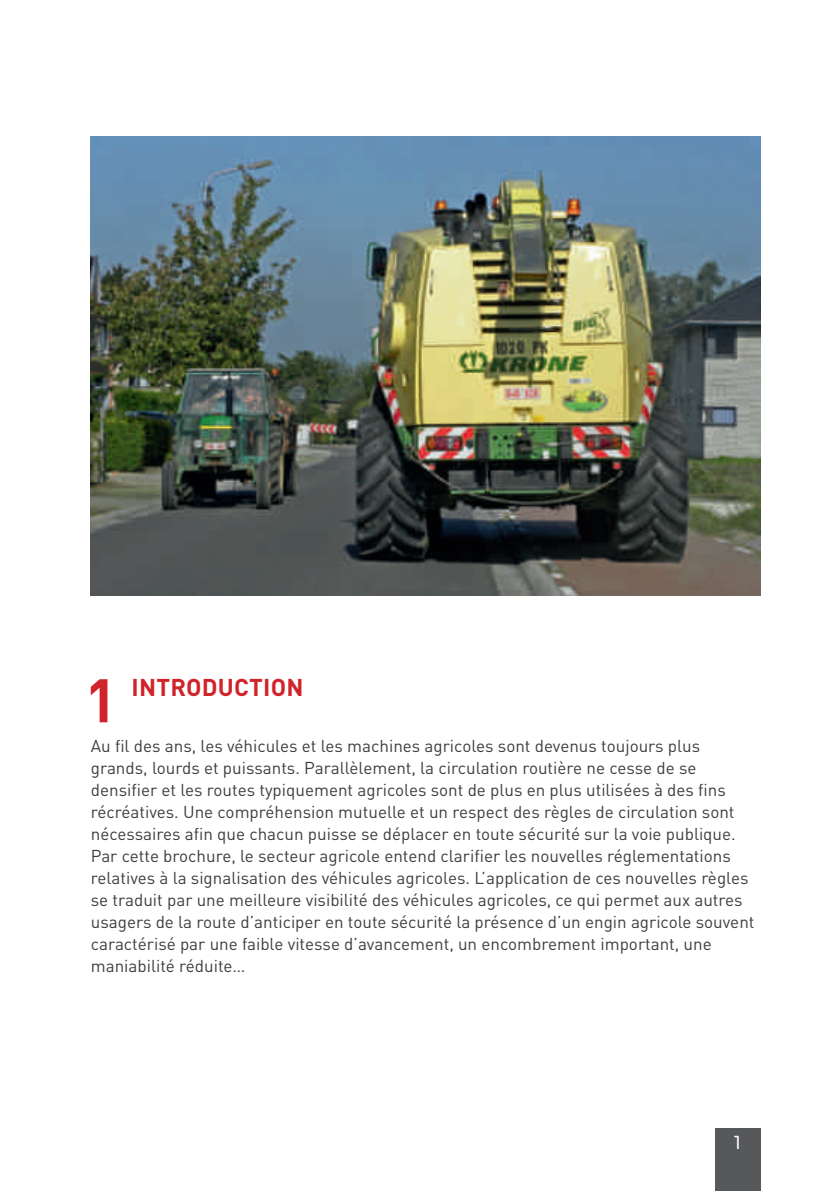
<style>
.page{position:relative;width:840px;height:1191px;background:#fff}
.page>*{position:absolute;margin:0;border:0;box-sizing:border-box;transform-origin:0 0}
.t1{font:700 60.6px "DINOT";color:#d1232a}
.t2{font:700 24px "DINOT";letter-spacing:.01em;color:#d1232a}
.t3{font:20px "Scala Sans LF";color:#fff}
.t4{font:17px/22px "DINOT";color:#3e3e3f}
</style>
<div class="page">
<div style="left:714px;top:1128px;width:46px;height:63px;background:#57585a"></div>
<img style="left:91px;top:136px;width:669px;height:459px">
<h1 class="t1" style="left:84px;top:661px;width:34px">1</h1>
<h2 class="t2" style="left:131px;top:672px;width:173px">INTRODUCTION</h2>
<p class="t4" style="left:91px;top:735px;width:665px">Au fil des ans, les véhicules et les machines agricoles sont devenus toujours plus grands, lourds et puissants. Parallèlement, la circulation routière ne cesse de se densifier et les routes typiquement agricoles sont de plus en plus utilisées à des fins récréatives. Une compréhension mutuelle et un respect des règles de circulation sont nécessaires afin que chacun puisse se déplacer en toute sécurité sur la voie publique.<br>Par cette brochure, le secteur agricole entend clarifier les nouvelles réglementations relatives à la signalisation des véhicules agricoles. L’application de ces nouvelles règles se traduit par une meilleure visibilité des véhicules agricoles, ce qui permet aux autres usagers de la route d’anticiper en toute sécurité la présence d’un engin agricole souvent caractérisé par une faible vitesse d’avancement, un encombrement important, une maniabilité réduite…</p>
<p class="t3" style="left:732px;top:1131px;width:11px">1</p>
</div>
